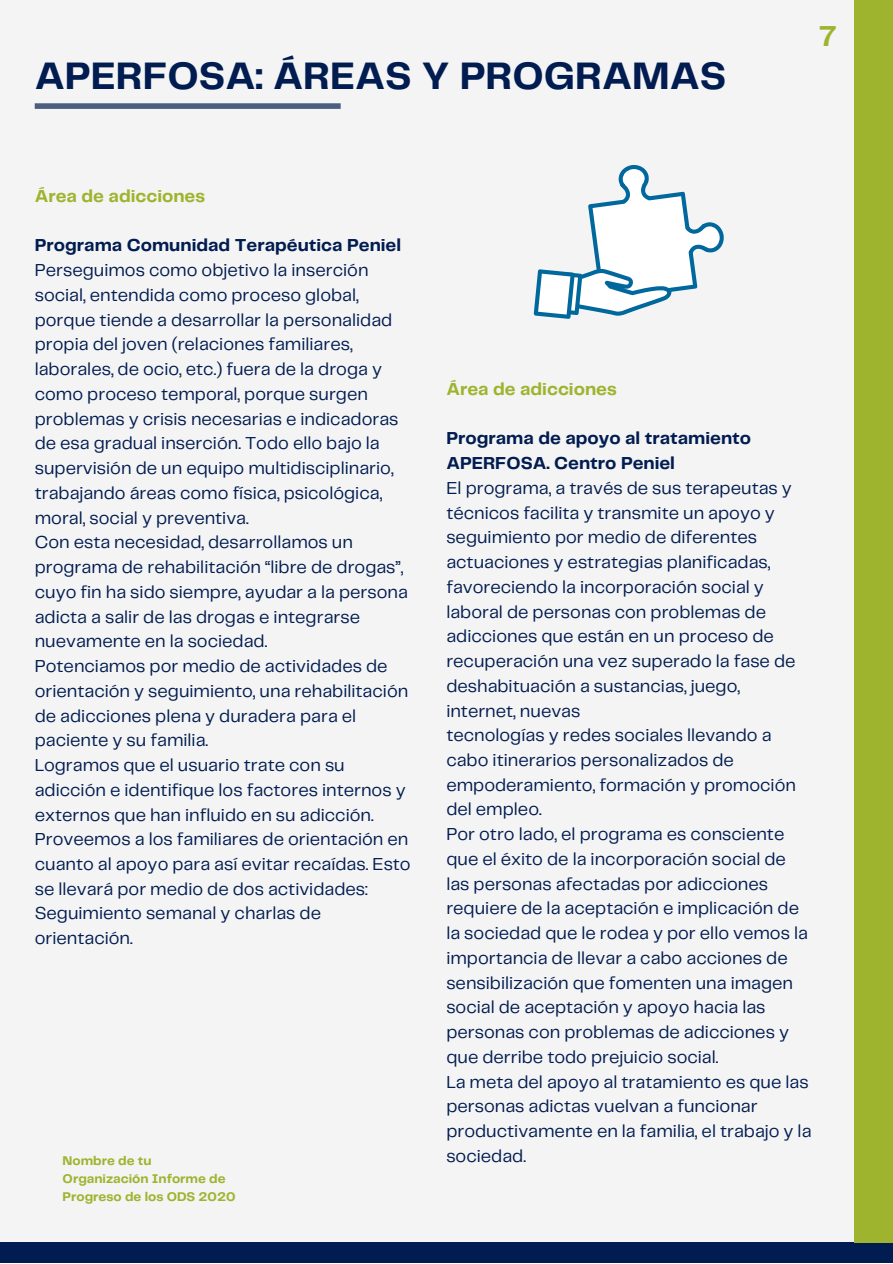
<style>
.page{position:relative;width:893px;height:1264px;background:#fff}
.page>*{position:absolute;margin:0;border:0;box-sizing:border-box;transform-origin:0 0}
.t1{font:700 39.75px "Telegraf";color:#011c50}
.t2{font:700 30px "Telegraf";color:#9eb42e}
.t3{font:18px/24.8px "Telegraf";color:#011c50}
.t4{font:700 18px/24.8px "Telegraf";color:#011c50}
.t5{font:700 18px "Telegraf";color:#9eb42e}
.t6{font:700 13.05px/17.9px "Telegraf";color:#9eb42e}
</style>
<div class="page">
<div style="left:0;top:0;width:892px;height:1262px;background:#f4f4f4"></div>
<div style="left:0;top:1242px;width:892px;height:20px;background:#011c50"></div>
<div style="left:854px;top:0;width:38px;height:1242px;background:#9eb42e"></div>
<div style="left:35px;top:103px;width:305px;height:6px;background:#4b5e82"></div>
<svg style="left:533px;top:165px;width:190px;height:154px"></svg>
<p class="t1" style="left:35px;top:59px;width:693px">APERFOSA: ÁREAS Y PROGRAMAS</p>
<p class="t2" style="left:819px;top:23px;width:19px">7</p>
<p class="t5" style="left:35px;top:188px;width:172px">Área de adicciones</p>
<p class="t4" style="left:35px;top:234px;width:368px">Programa Comunidad Terapéutica Peniel</p>
<p class="t3" style="left:35px;top:259px;width:365px">Perseguimos como objetivo la inserción social, entendida como proceso global, porque tiende a desarrollar la personalidad propia del joven (relaciones familiares, laborales, de ocio, etc.) fuera de la droga y como proceso temporal, porque surgen problemas y crisis necesarias e indicadoras de esa gradual inserción. Todo ello bajo la supervisión de un equipo multidisciplinario, trabajando áreas como física, psicológica, moral, social y preventiva.</p>
<p class="t3" style="left:35px;top:531px;width:375px">Con esta necesidad, desarrollamos un programa de rehabilitación “libre de drogas”, cuyo fin ha sido siempre, ayudar a la persona adicta a salir de las drogas e integrarse nuevamente en la sociedad.</p>
<p class="t3" style="left:35px;top:654px;width:375px">Potenciamos por medio de actividades de orientación y seguimiento, una rehabilitación de adicciones plena y duradera para el paciente y su familia.</p>
<p class="t3" style="left:35px;top:753px;width:372px">Logramos que el usuario trate con su adicción e identifique los factores internos y externos que han influido en su adicción.</p>
<p class="t3" style="left:35px;top:827px;width:377px">Proveemos a los familiares de orientación en cuanto al apoyo para así evitar recaídas. Esto se llevará por medio de dos actividades:<br>Seguimiento semanal y charlas de orientación.</p>
<p class="t6" style="left:63px;top:1152px;width:174px">Nombre de tu<br>Organización Informe de<br>Progreso de los ODS 2020</p>
<p class="t5" style="left:446px;top:381px;width:172px">Área de adicciones</p>
<p class="t4" style="left:446px;top:427px;width:306px">Programa de apoyo al tratamiento<br>APERFOSA. Centro Peniel</p>
<p class="t3" style="left:446px;top:476px;width:350px">El programa, a través de sus terapeutas y técnicos facilita y transmite un apoyo y seguimiento por medio de diferentes actuaciones y estrategias planificadas, favoreciendo la incorporación social y laboral de personas con problemas de adicciones que están en un proceso de recuperación una vez superado la fase de deshabituación a sustancias, juego, internet, nuevas</p>
<p class="t3" style="left:446px;top:723px;width:351px">tecnologías y redes sociales llevando a cabo itinerarios personalizados de empoderamiento, formación y promoción del empleo.</p>
<p class="t3" style="left:446px;top:822px;width:363px">Por otro lado, el programa es consciente que el éxito de la incorporación social de las personas afectadas por adicciones requiere de la aceptación e implicación de la sociedad que le rodea y por ello vemos la importancia de llevar a cabo acciones de sensibilización que fomenten una imagen social de aceptación y apoyo hacia las personas con problemas de adicciones y</p>
<p class="t3" style="left:446px;top:1045px;width:273px">que derribe todo prejuicio social.</p>
<p class="t3" style="left:446px;top:1070px;width:366px">La meta del apoyo al tratamiento es que las personas adictas vuelvan a funcionar productivamente en la familia, el trabajo y la sociedad.</p>
</div>
